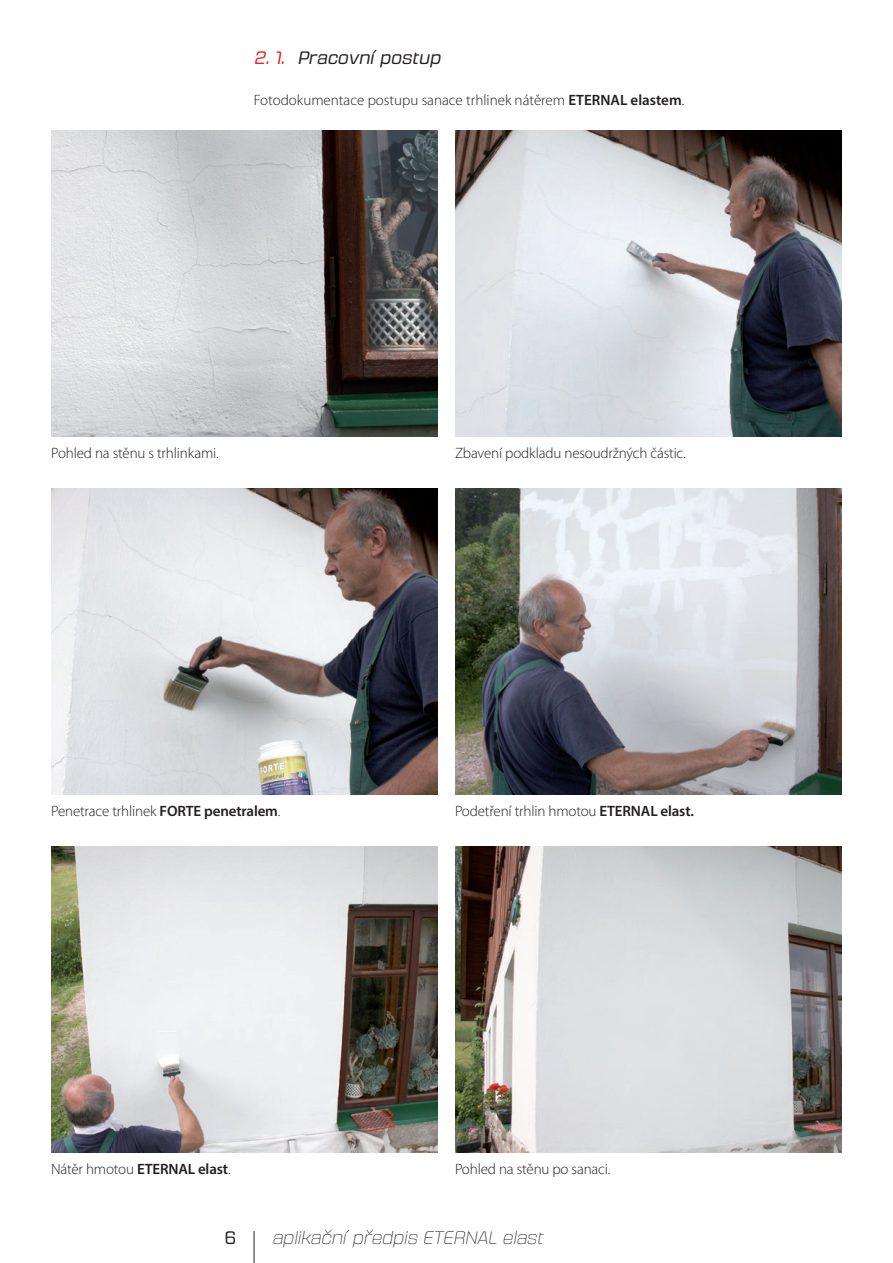
<style>
.page{position:relative;width:893px;height:1263px;background:#fff}
.page>*{position:absolute;margin:0;border:0;box-sizing:border-box;transform-origin:0 0}
.t1{font:italic 18px "Fromthe Stars El";color:#231f20}
.Nadpis1{font:italic 18px "Fromthe Stars Bk";color:#231f20}
.t2{font:18px "Fromthe Stars Bk";color:#231f20}
.text{font:300 15px "Myriad Pro";letter-spacing:-.01em;color:#231f20}
.s1{color:#ee1d23}
.s2{font-weight:600}
</style>
<div class="page">
<hr style="left:254px;top:1231px;width:1px;height:32px;background:#231f20">
<img style="left:51px;top:130px;width:387px;height:307px">
<img style="left:455px;top:130px;width:387px;height:307px">
<img style="left:51px;top:488px;width:387px;height:306px">
<img style="left:51px;top:846px;width:387px;height:306px">
<img style="left:455px;top:488px;width:387px;height:306px">
<img style="left:455px;top:846px;width:387px;height:306px">
<p class="Nadpis1" style="left:254px;top:47px;width:188px"><span class="s1">2. 1.</span> Pracovní postup</p>
<p class="text" style="left:254px;top:91px;width:432px">Fotodokumentace postupu sanace trhlinek nátěrem <span class="s2">ETERNAL elastem</span>.</p>
<p class="text" style="left:51px;top:444px;width:169px">Pohled na stěnu s trhlinkami.</p>
<p class="text" style="left:455px;top:444px;width:232px">Zbavení podkladu nesoudržných částic.</p>
<p class="text" style="left:51px;top:802px;width:231px">Penetrace trhlinek <span class="s2">FORTE penetralem</span>.</p>
<p class="text" style="left:51px;top:1159px;width:181px">Nátěr hmotou <span class="s2">ETERNAL elast</span>.</p>
<p class="text" style="left:455px;top:802px;width:240px">Podetření trhlin hmotou <span class="s2">ETERNAL elast.</span></p>
<p class="text" style="left:455px;top:1159px;width:157px">Pohled na stěnu po sanaci.</p>
<p class="t2" style="left:225px;top:1227px;width:13px">6</p>
<p class="t1" style="left:272px;top:1227px;width:273px">aplikační předpis ETERNAL elast</p>
</div>
